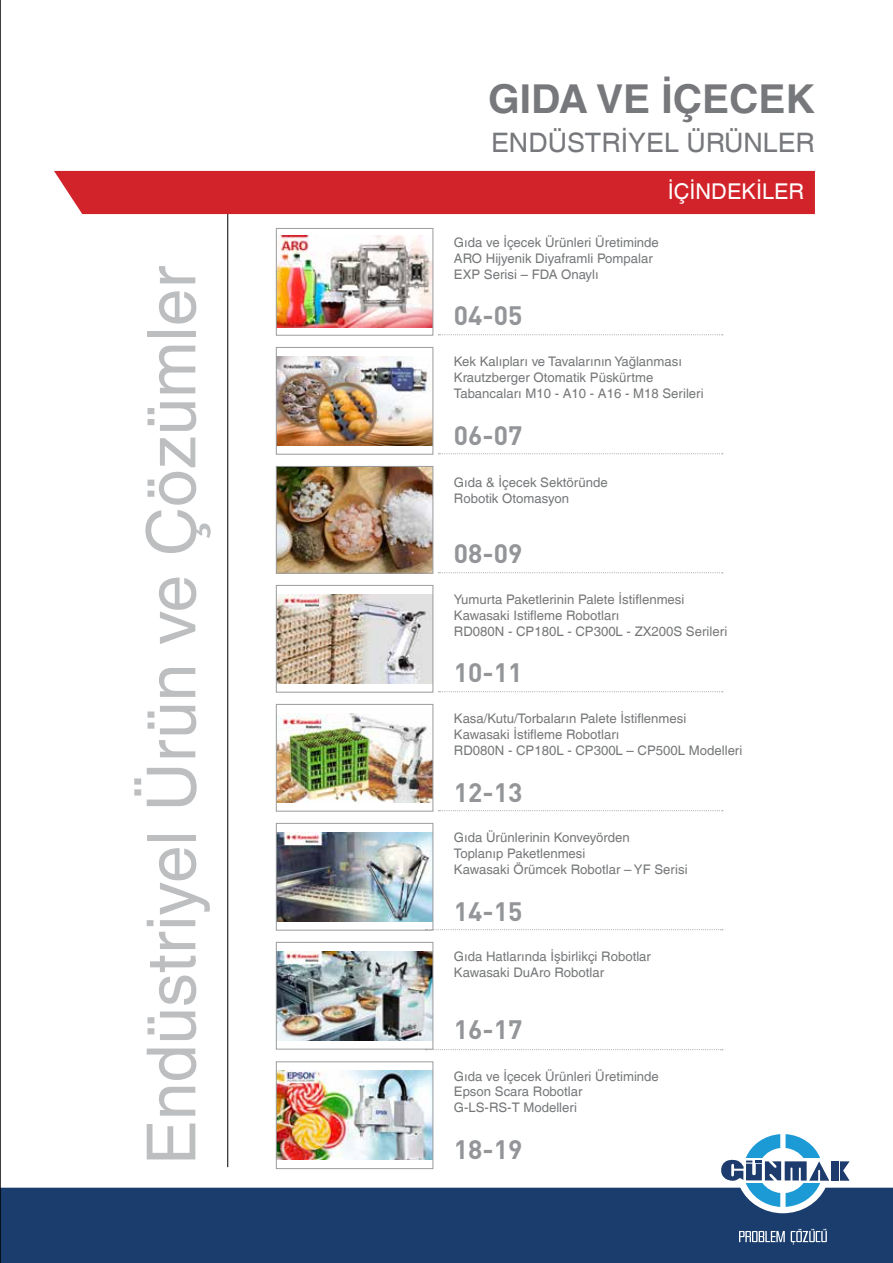
<style>
.page{position:relative;width:893px;height:1263px;background:#fff}
.page>*{position:absolute;margin:0;border:0;box-sizing:border-box;transform-origin:0 0}
.t1{font:67.8px "Helvetica LT Com";color:#bcbec0}
.t2{font:700 39.75px "Helvetica LT Com";color:#77787b}
.t3{font:26.85px "Helvetica LT Com";color:#77787b}
.t4{font:700 26.4px "DIN Pro";color:#939598}
.t5{font:21.75px "Helvetica LT Com";color:#fff}
.t6{font:13.2px/15.8px "Helvetica LT Com";color:#757779}
</style>
<div class="page">
<div style="left:1px;top:1188px;width:892px;height:75px;background:#1b3d6d"></div>
<div style="left:831px;top:1161px;width:7px;height:20px;background:#1d3c6d"></div>
<svg style="left:840px;top:1161px;width:10px;height:20px"></svg>
<svg style="left:720px;top:1134px;width:109px;height:73px"></svg>
<svg style="left:739px;top:1231px;width:46px;height:11px"></svg>
<svg style="left:791px;top:1229px;width:36px;height:15px"></svg>
<img style="left:278px;top:236px;width:153px;height:92px">
<div style="left:276px;top:228px;width:157px;height:107px;border:1px solid #999b9e"></div>
<img style="left:278px;top:356px;width:153px;height:89px">
<div style="left:276px;top:347px;width:157px;height:107px;border:1px solid #999b9e"></div>
<img style="left:278px;top:468px;width:153px;height:103px">
<div style="left:276px;top:466px;width:157px;height:107px;border:1px solid #999b9e"></div>
<img style="left:278px;top:594px;width:153px;height:89px">
<div style="left:276px;top:585px;width:157px;height:107px;border:1px solid #999b9e"></div>
<img style="left:278px;top:713px;width:153px;height:89px">
<div style="left:276px;top:704px;width:157px;height:107px;border:1px solid #999b9e"></div>
<img style="left:278px;top:832px;width:153px;height:89px">
<div style="left:276px;top:823px;width:157px;height:107px;border:1px solid #999b9e"></div>
<img style="left:278px;top:1070px;width:153px;height:90px">
<div style="left:276px;top:1062px;width:157px;height:107px;border:1px solid #999b9e"></div>
<img style="left:278px;top:951px;width:153px;height:89px">
<div style="left:276px;top:942px;width:157px;height:107px;border:1px solid #999b9e"></div>
<hr style="left:227px;top:192px;width:1px;height:975px;background:#000">
<svg style="left:438px;top:334px;width:285px;height:1px"></svg>
<svg style="left:438px;top:453px;width:285px;height:1px"></svg>
<svg style="left:438px;top:572px;width:285px;height:1px"></svg>
<svg style="left:438px;top:691px;width:285px;height:1px"></svg>
<svg style="left:438px;top:810px;width:285px;height:1px"></svg>
<svg style="left:425px;top:929px;width:298px;height:1px"></svg>
<svg style="left:425px;top:1049px;width:298px;height:1px"></svg>
<div style="left:54px;top:171px;width:761px;height:43px;background:#d2232a"></div>
<hr style="left:0;top:0;width:1px;height:1263px;background:#000">
<h1 class="t1" style="left:132px;top:1165px;width:901px;rotate:-90deg">Endüstriyel Ürün ve Çözümler</h1>
<h2 class="t2" style="left:488px;top:75px;width:328px">GIDA VE İÇECEK</h2>
<h3 class="t3" style="left:491px;top:127px;width:325px">ENDÜSTRİYEL ÜRÜNLER</h3>
<h3 class="t5" style="left:668px;top:179px;width:138px">İÇİNDEKİLER</h3>
<p class="t6" style="left:454px;top:235px;width:206px">Gıda ve İçecek Ürünleri Üretiminde<br>ARO Hijyenik Diyaframli Pompalar<br>EXP Serisi – FDA Onaylı</p>
<h3 class="t4" style="left:454px;top:298px;width:70px">04-05</h3>
<p class="t6" style="left:454px;top:354px;width:251px">Kek Kalıpları ve Tavalarının Yağlanması<br>Krautzberger Otomatik Püskürtme<br>Tabancaları M10 - A10 - A16 - M18 Serileri</p>
<h3 class="t4" style="left:454px;top:417px;width:70px">06-07</h3>
<p class="t6" style="left:454px;top:474px;width:155px">Gıda &amp; İçecek Sektöründe<br>Robotik Otomasyon</p>
<h3 class="t4" style="left:454px;top:536px;width:70px">08-09</h3>
<p class="t6" style="left:454px;top:591px;width:275px">Yumurta Paketlerinin Palete İstiflenmesi<br>Kawasaki Istifleme Robotları<br>RD080N - CP180L - CP300L - ZX200S Serileri</p>
<h3 class="t4" style="left:454px;top:654px;width:70px">10-11</h3>
<p class="t6" style="left:454px;top:710px;width:290px">Kasa/Kutu/Torbaların Palete İstiflenmesi<br>Kawasaki İstifleme Robotları<br>RD080N - CP180L - CP300L – CP500L Modelleri</p>
<h3 class="t4" style="left:454px;top:774px;width:70px">12-13</h3>
<p class="t6" style="left:454px;top:829px;width:235px">Gıda Ürünlerinin Konveyörden<br>Toplanıp Paketlenmesi<br>Kawasaki Örümcek Robotlar – YF Serisi</p>
<h3 class="t4" style="left:454px;top:893px;width:70px">14-15</h3>
<p class="t6" style="left:454px;top:948px;width:199px">Gıda Hatlarında İşbirlikçi Robotlar<br>Kawasaki DuAro Robotlar</p>
<h3 class="t4" style="left:454px;top:1011px;width:70px">16-17</h3>
<p class="t6" style="left:454px;top:1068px;width:206px">Gıda ve İçecek Ürünleri Üretiminde<br>Epson Scara Robotlar<br>G-LS-RS-T Modelleri</p>
<h3 class="t4" style="left:454px;top:1132px;width:70px">18-19</h3>
</div>
